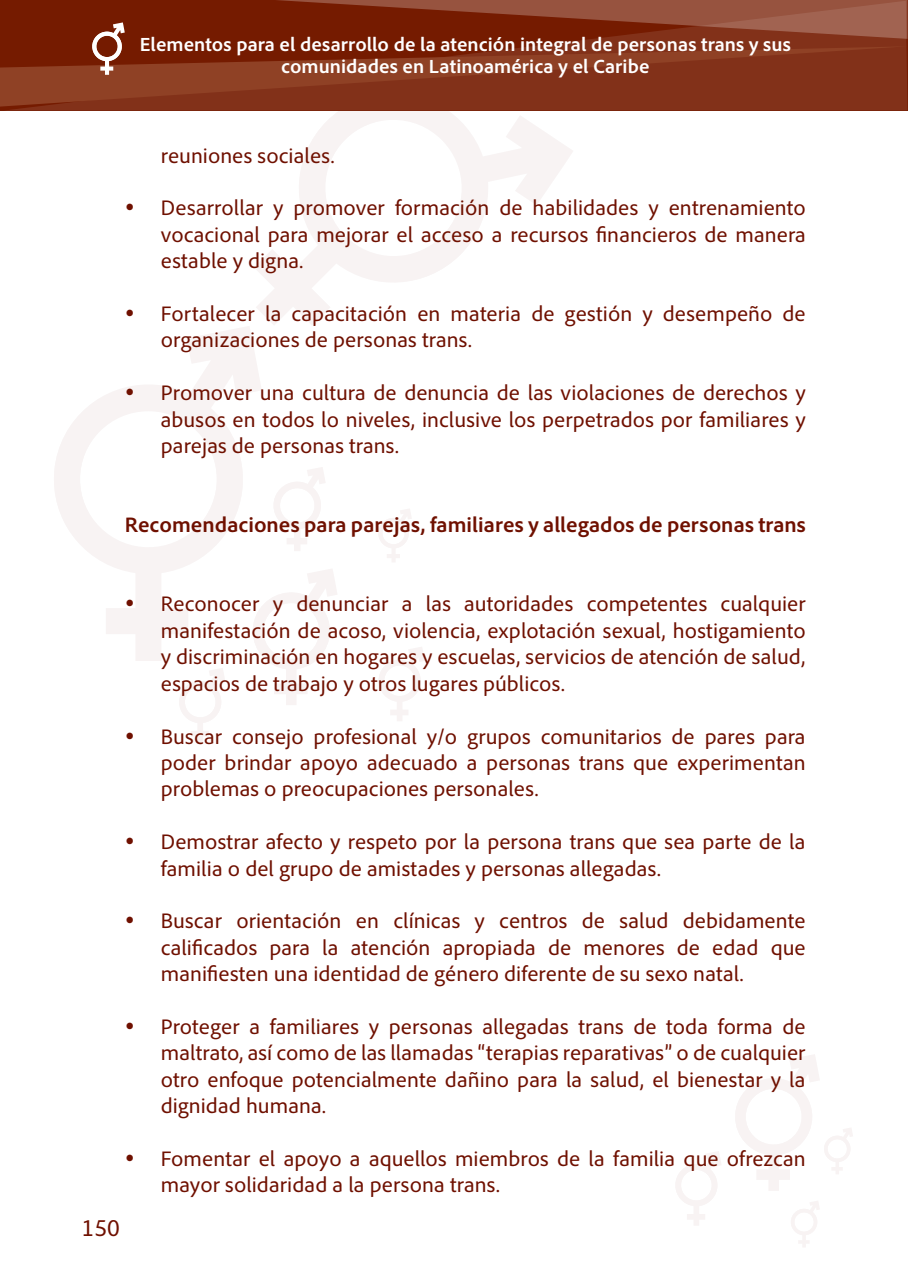
<style>
.page{position:relative;width:908px;height:1276px;background:#fff}
.page>*{position:absolute;margin:0;border:0;box-sizing:border-box;transform-origin:0 0}
.t1{font:24px "Adobe Clean";color:#6f1000}
.t2{font:22px/26.4px "Adobe Clean";color:#6f1000;text-align:justify}
.t3{font:700 22px "Adobe Clean";letter-spacing:.005em;color:#6f1000}
.t4{font:700 20px/22px "Adobe Clean";color:#fff;text-align:center}
</style>
<div class="page">
<svg style="left:676px;top:1151px;width:45px;height:74px"></svg>
<svg style="left:791px;top:1201px;width:28px;height:46px"></svg>
<svg style="left:106px;top:586px;width:82px;height:75px;fill:#f8f3f3"></svg>
<svg style="left:54px;top:326px;width:207px;height:260px"></svg>
<svg style="left:247px;top:568px;width:90px;height:137px"></svg>
<svg style="left:274px;top:467px;width:51px;height:84px"></svg>
<svg style="left:379px;top:509px;width:32px;height:53px"></svg>
<svg style="left:179px;top:668px;width:46px;height:74px"></svg>
<svg style="left:735px;top:1055px;width:117px;height:136px"></svg>
<svg style="left:379px;top:647px;width:45px;height:74px"></svg>
<svg style="left:254px;top:250px;width:76px;height:75px;fill:#f8f3f3"></svg>
<svg style="left:291px;top:111px;width:282px;height:179px"></svg>
<svg style="left:3px;top:107px;width:904px;height:4px;background:#802d15"></svg>
<svg style="left:0;top:75px;width:907px;height:32px;background:#85351c"></svg>
<svg style="left:0;top:0;width:907px;height:75px;background:#833118"></svg>
<p class="t4" style="left:140px;top:33px;width:652px">Elementos para el desarrollo de la atención integral de personas trans y sus comunidades en Latinoamérica y el Caribe</p>
<p class="t2" style="left:161px;top:142px;width:175px">reuniones sociales.</p>
<p class="t2" style="left:161px;top:194px;width:646px;text-indent:-36px">• Desarrollar y promover formación de habilidades y entrenamiento vocacional para mejorar el acceso a recursos financieros de manera estable y digna.</p>
<p class="t2" style="left:161px;top:300px;width:646px;text-indent:-36px">• Fortalecer la capacitación en materia de gestión y desempeño de organizaciones de personas trans.</p>
<p class="t2" style="left:161px;top:379px;width:646px;text-indent:-36px">• Promover una cultura de denuncia de las violaciones de derechos y abusos en todos lo niveles, inclusive los perpetrados por familiares y parejas de personas trans.</p>
<p class="t3" style="left:125px;top:511px;width:682px">Recomendaciones para parejas, familiares y allegados de personas trans</p>
<p class="t2" style="left:161px;top:590px;width:646px;text-indent:-36px">• Reconocer y denunciar a las autoridades competentes cualquier manifestación de acoso, violencia, explotación sexual, hostigamiento y discriminación en hogares y escuelas, servicios de atención de salud, espacios de trabajo y otros lugares públicos.</p>
<p class="t2" style="left:161px;top:722px;width:646px;text-indent:-36px">• Buscar consejo profesional y/o grupos comunitarios de pares para poder brindar apoyo adecuado a personas trans que experimentan problemas o preocupaciones personales.</p>
<p class="t2" style="left:161px;top:828px;width:646px;text-indent:-36px">• Demostrar afecto y respeto por la persona trans que sea parte de la familia o del grupo de amistades y personas allegadas.</p>
<p class="t2" style="left:161px;top:907px;width:646px;text-indent:-36px">• Buscar orientación en clínicas y centros de salud debidamente calificados para la atención apropiada de menores de edad que manifiesten una identidad de género diferente de su sexo natal.</p>
<p class="t2" style="left:161px;top:1013px;width:646px;text-indent:-36px">• Proteger a familiares y personas allegadas trans de toda forma de maltrato, así como de las llamadas “terapias reparativas” o de cualquier otro enfoque potencialmente dañino para la salud, el bienestar y la dignidad humana.</p>
<p class="t2" style="left:161px;top:1145px;width:646px;text-indent:-36px">• Fomentar el apoyo a aquellos miembros de la familia que ofrezcan mayor solidaridad a la persona trans.</p>
<p class="t1" style="left:82px;top:1214px;width:40px">150</p>
</div>
